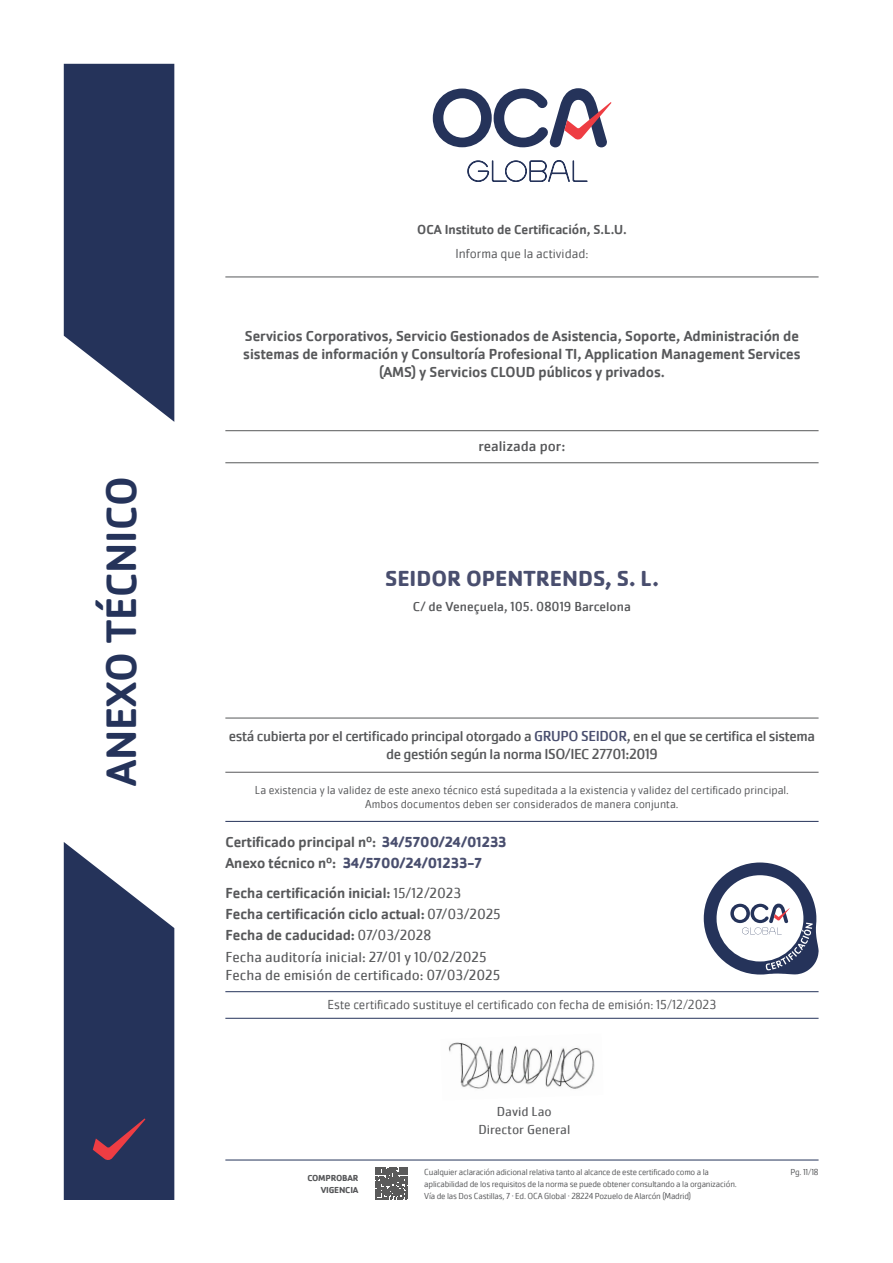
<style>
.page{position:relative;width:893px;height:1263px;background:#fff}
.page>*{position:absolute;margin:0;border:0;box-sizing:border-box;transform-origin:0 0}
.t1{font:500 43.95px "Cachet Pro";color:#25335a}
.t2{font:700 22.5px "Cachet Pro";color:#494e6e}
.t3{font:500 15px/18px "Cachet Pro";color:#57585a;text-align:center}
.t4{font:15px/18px "Cachet Pro";letter-spacing:-.025em;color:#57585a;text-align:center}
.t5{font:15px "Cachet Pro";color:#57585a}
.t6{font:700 15px "Cachet Pro";color:#494e6e}
.t7{font:15px "Cachet Pro";color:#57585a}
.t8{font:300 13.5px "Cachet Pro";color:#57585a}
.t9{font:500 13.5px "Cachet Pro";color:#57585a}
.t10{font:13.5px "Cachet Pro";color:#57585a}
.t11{font:13.5px "Cachet Pro";color:#57585a}
.t12{font:300 12px "Cachet Pro";color:#57585a}
.t13{font:300 9px/12px "Cachet Pro";letter-spacing:-.02em;color:#57585a}
.t14{font:700 9px/12px "Cachet Pro";letter-spacing:-.02em;color:#57585a;text-align:right}
.s1{color:#494e6e}
.s2{font-weight:700;color:#494e6e}
.s3{font-weight:500;color:#57585a}
.s4{font-weight:400}
</style>
<div class="page">
<svg style="left:433px;top:88px;width:179px;height:59px"></svg>
<svg style="left:467px;top:160px;width:121px;height:22px"></svg>
<svg style="left:64px;top:64px;width:110px;height:358px;background:#3f4b6d"></svg>
<svg style="left:64px;top:842px;width:110px;height:358px;background:#414b6d"></svg>
<svg style="left:375px;top:1167px;width:32px;height:32px"></svg>
<hr style="left:225px;top:1160px;width:594px;height:1px;background:#25335a">
<hr style="left:225px;top:772px;width:594px;height:1px;background:#57585a">
<hr style="left:225px;top:462px;width:594px;height:1px;background:#57585a">
<hr style="left:225px;top:430px;width:594px;height:1px;background:#57585a">
<hr style="left:225px;top:277px;width:594px;height:1px;background:#57585a">
<hr style="left:225px;top:718px;width:594px;height:1px;background:#57585a">
<hr style="left:225px;top:821px;width:594px;height:1px;background:#25335a">
<hr style="left:225px;top:991px;width:594px;height:1px;background:#25335a">
<svg style="left:704px;top:862px;width:115px;height:112px"></svg>
<img style="left:448px;top:1042px;width:147px;height:47px">
<hr style="left:225px;top:1018px;width:594px;height:1px;background:#25335a">
<p class="t1" style="left:96px;top:786px;width:311px;rotate:-90deg">ANEXO TÉCNICO</p>
<p class="t9" style="left:417px;top:222px;width:211px">OCA Instituto de Certificación, S.L.U.</p>
<p class="t8" style="left:456px;top:245px;width:134px">Informa que la actividad:</p>
<p class="t3" style="left:243px;top:327px;width:559px">Servicios Corporativos, Servicio Gestionados de Asistencia, Soporte, Administración de sistemas de información y Consultoría Profesional TI, Application Management Services (AMS) y Servicios CLOUD públicos y privados.</p>
<p class="t7" style="left:479px;top:437px;width:88px">realizada por:</p>
<p class="t2" style="left:385px;top:564px;width:275px">SEIDOR OPENTRENDS, S. L.</p>
<p class="t10" style="left:413px;top:599px;width:220px">C/ de Veneçuela, 105. 08019 Barcelona</p>
<p class="t4" style="left:229px;top:727px;width:588px">está cubierta por el certificado principal otorgado a <span class="s1">GRUPO SEIDOR</span>, en el que se certifica el sistema de gestión según la norma ISO/IEC 27701:2019</p>
<p class="t12" style="left:255px;top:783px;width:535px">La existencia y la validez de este anexo técnico está supeditada a la existencia y validez del certificado principal.</p>
<p class="t12" style="left:365px;top:797px;width:315px">Ambos documentos deben ser considerados de manera conjunta.</p>
<p class="t3" style="left:225px;top:833px;width:283px">Certificado principal nº: <span class="s2">34/5700/24/01233</span></p>
<p class="t6" style="left:225px;top:854px;width:258px"><span class="s3">Anexo técnico nº:</span> 34/5700/24/01233-7</p>
<p class="t3" style="left:225px;top:884px;width:237px">Fecha certificación inicial: <span class="s4">15/12/2023</span></p>
<p class="t3" style="left:225px;top:905px;width:277px">Fecha certificación ciclo actual:<span class="s4">07/03/2025</span></p>
<p class="t3" style="left:225px;top:926px;width:208px">Fecha de caducidad: <span class="s4">07/03/2028</span></p>
<p class="t5" style="left:225px;top:947px;width:263px">Fecha auditoría inicial: 27/01 y 10/02/2025</p>
<p class="t5" style="left:225px;top:965px;width:276px">Fecha de emisión de certificado: 07/03/2025</p>
<p class="t8" style="left:328px;top:997px;width:390px">Este certificado sustituye el certificado con fecha de emisión: 15/12/2023</p>
<p class="t11" style="left:497px;top:1104px;width:56px">David Lao</p>
<p class="t14" style="left:307px;top:1171px;width:53px">COMPROBAR<br>VIGENCIA</p>
<p class="t11" style="left:478px;top:1121px;width:93px">Director General</p>
<p class="t13" style="left:424px;top:1166px;width:286px">Cualquier aclaración adicional relativa tanto al alcance de este certificado como a la</p>
<p class="t13" style="left:790px;top:1166px;width:30px">Pg. 11/18</p>
<p class="t13" style="left:424px;top:1178px;width:314px">aplicabilidad de los requisitos de la norma se puede obtener consultando a la organización.<br>Vía de las Dos Castillas, 7 · Ed. OCA Global · 28224 Pozuelo de Alarcón (Madrid)</p>
</div>
